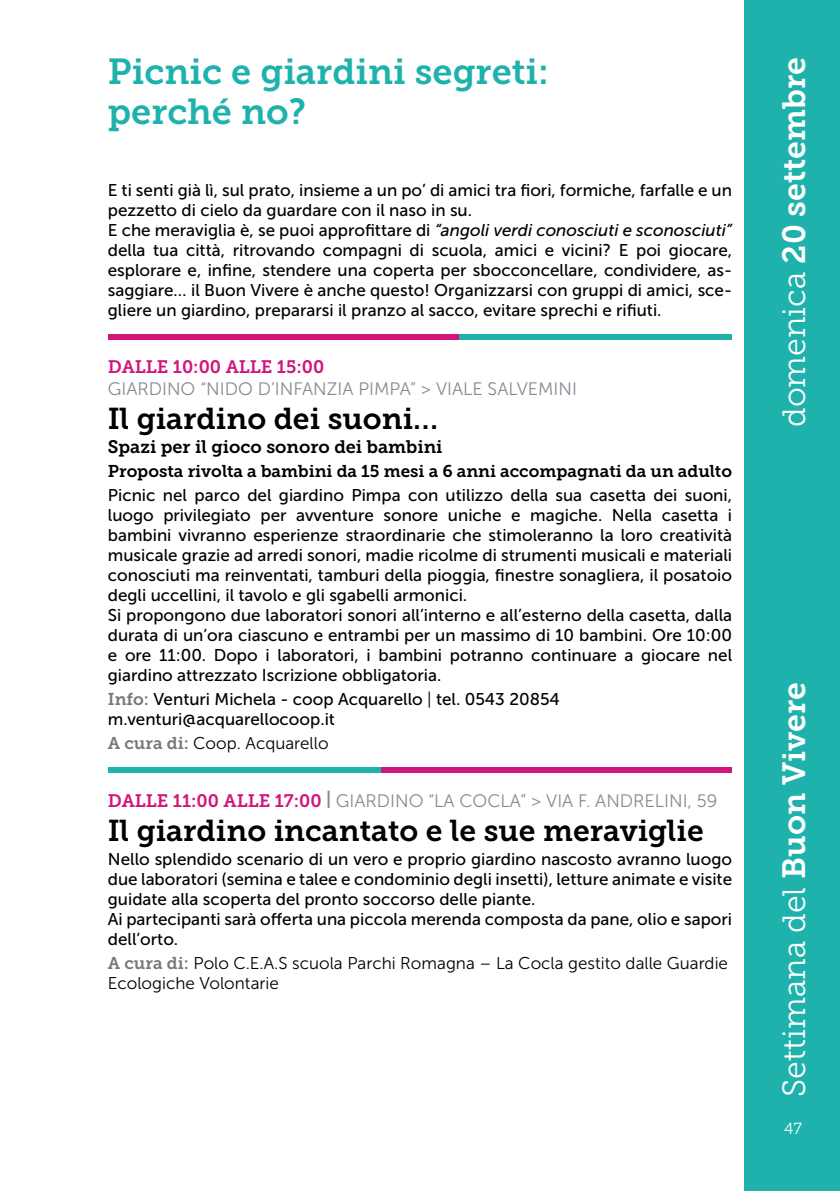
<style>
.page{position:relative;width:840px;height:1191px;background:#fff}
.page>*{position:absolute;margin:0;border:0;box-sizing:border-box;transform-origin:0 0}
.t1{font:36px/40px "Museo Slab 700";color:#1fb2ac}
.t2{font:32px "Museo Slab 300";color:#fff}
.t3{font:32px "Museo Slab 700";color:#fff}
.t4{font:30px "Museo Slab 700";color:#000}
.t5{font:18px "Museo Sans 300";color:#868a93}
.t6{font:18px "Museo Slab 700";color:#000}
.t7{font:18px "Museo Slab 700";color:#d2157c}
.t8{font:17px/20px "Museo Sans 500";color:#000}
.t9{font:17px/20px "Museo Sans 300";color:#000}
.t10{font:17px "Museo Slab 700";color:#000}
.t11{font:16px "Museo Slab 300";color:#fff}
.s1{font-style:italic}
.s2{font-family:"Museo Slab 700";color:#77787b}
.s3{font-family:"Museo Slab 300"}
.s4{font-family:"Museo Slab 700";color:#d2157c}
.s5{font-family:"Museo Slab 700"}
</style>
<div class="page">
<div style="left:744px;top:0;width:95px;height:1191px;background:#1fb2ac"></div>
<div style="left:108px;top:334px;width:351px;height:6px;background:#d2157c"></div>
<div style="left:459px;top:334px;width:272px;height:6px;background:#1fb2ac"></div>
<div style="left:380px;top:767px;width:351px;height:6px;background:#d2157c"></div>
<div style="left:108px;top:767px;width:272px;height:6px;background:#1fb2ac"></div>
<h1 class="t1" style="left:108px;top:51px;width:442px">Picnic e giardini segreti: perché no?</h1>
<p class="t8" style="left:108px;top:180px;width:625px">E ti senti già lì, sul prato, insieme a un po’ di amici tra fiori, formiche, farfalle e un pezzetto di cielo da guardare con il naso in su.<br>E che meraviglia è, se puoi approfittare di <span class="s1">“angoli verdi conosciuti e sconosciuti” </span>della tua città, ritrovando compagni di scuola, amici e vicini? E poi giocare, esplorare e, infine, stendere una coperta per sbocconcellare, condividere, as&shy;saggiare… il Buon Vivere è anche questo! Organizzarsi con gruppi di amici, sce&shy;gliere un giardino, prepararsi il pranzo al sacco, evitare sprechi e rifiuti.</p>
<p class="t7" style="left:108px;top:357px;width:218px">dalle 10:00 alle 15:00</p>
<p class="t5" style="left:108px;top:379px;width:470px">Giardino “N ido d’I nfanzia Pimpa” &gt; Viale Salvemini</p>
<h3 class="t4" style="left:108px;top:402px;width:332px">Il giardino dei suoni…</h3>
<p class="t6" style="left:108px;top:436px;width:336px">Spazi per il gioco sonoro dei bambini</p>
<p class="t10" style="left:108px;top:461px;width:625px">Proposta rivolta a bambini da 15 mesi a 6 anni accompagnati da un adulto</p>
<p class="t8" style="left:108px;top:485px;width:625px">Picnic nel parco del giardino Pimpa con utilizzo della sua casetta dei suoni, luogo privilegiato per avventure sonore uniche e magiche. Nella casetta i bambini vivranno esperienze straordinarie che stimoleranno la loro creatività musicale grazie ad arredi sonori, madie ricolme di strumenti musicali e materiali conosciuti ma reinventati, tamburi della pioggia, finestre sonagliera, il posatoio degli uccellini, il tavolo e gli sgabelli armonici.<br>Si propongono due laboratori sonori all’interno e all’esterno della casetta, dalla durata di un’ora ciascuno e entrambi per un massimo di 10 bambini. Ore 10:00 e ore 11:00. Dopo i laboratori, i bambini potranno continuare a giocare nel giardino attrezzato Iscrizione obbligatoria.</p>
<p class="t8" style="left:108px;top:689px;width:453px"><span class="s2">Info:</span> Venturi Michela - coop Acquarello <span class="s3">|</span> tel. 0543 20854 m.venturi@acquarellocoop.it</p>
<p class="t9" style="left:108px;top:733px;width:222px"><span class="s2">A cura di:</span> Coop. Acquarello</p>
<p class="t5" style="left:108px;top:791px;width:610px"><span class="s4">Dalle 11:00 alle 17:00</span> <span class="s5">|</span> Giardino “La Coc la” &gt; Via F. Andrelini, 59</p>
<h3 class="t4" style="left:108px;top:813px;width:597px">Il giardino incantato e le sue meraviglie</h3>
<p class="t8" style="left:108px;top:849px;width:625px">Nello splendido scenario di un vero e proprio giardino nascosto avranno luogo due laboratori (semina e talee e condominio degli insetti), letture animate e visite guidate alla scoperta del pronto soccorso delle piante.<br>Ai partecipanti sarà offerta una piccola merenda composta da pane, olio e sapori dell’orto.</p>
<p class="t9" style="left:108px;top:953px;width:621px"><span class="s2">A cura di:</span> Polo C.E.A.S scuola Parchi Romagna – La Cocla gestito dalle Guardie<br>Ecologiche Volontarie</p>
<h2 class="t3" style="left:775px;top:427px;width:372px;rotate:-90deg"><span class="s3">domenica</span> 20 settembre</h2>
<h2 class="t2" style="left:776px;top:1096px;width:416px;rotate:-90deg">Settimana del <span class="s5">Buon Vivere</span></h2>
<p class="t11" style="left:783px;top:1120px;width:19px">47</p>
</div>
